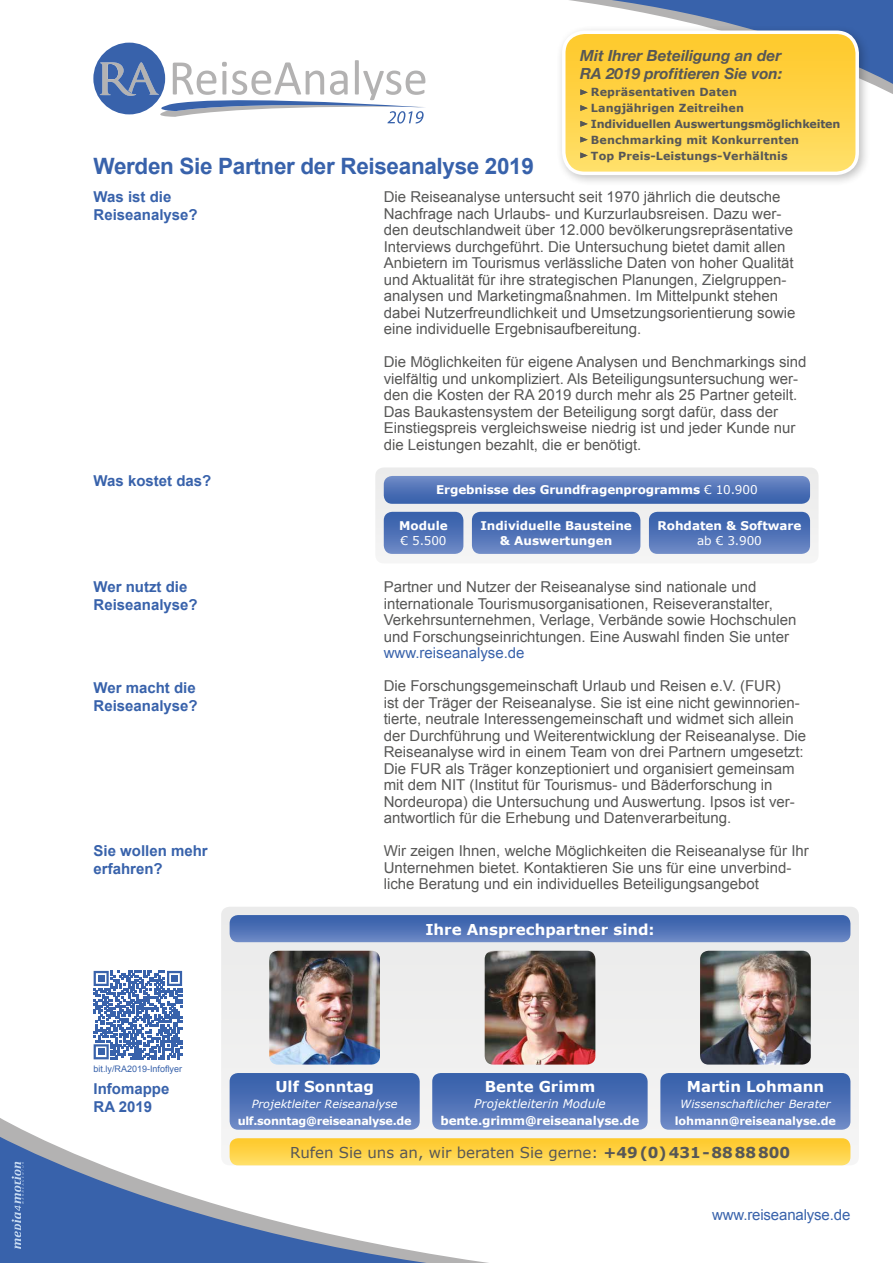
<style>
.page{position:relative;width:893px;height:1263px;background:#fff}
.page>*{position:absolute;margin:0;border:0;box-sizing:border-box;transform-origin:0 0}
.t1{font:700 22.5px "Arial";letter-spacing:-.015em;color:#3862ab}
.t2{font:italic 700 15.3px/18.1px "Helvetica Neue";color:#575756}
.t3{font:15px/16.5px "Arial";color:#575756}
.t4{font:700 15px/18px "Arial";color:#3862ab}
.t5{font:700 15px "Verdana";color:#fff}
.t6{font:15px "Verdana";color:#575756}
.t7{font:15px "Arial";letter-spacing:-.005em;color:#3862ab}
.t8{font:700 12px/14.4px "Verdana";letter-spacing:-.01em;color:#fff;text-align:center}
.t9{font:italic 12px "Verdana";color:#fff}
.t10{font:12px "Verdana";letter-spacing:-.01em;color:#fff}
.t11{font:italic 11.25px "Verdana";color:#fff}
.t12{font:700 11.25px "Verdana";letter-spacing:-.025em;color:#fff}
.t13{font:700 11.1px/15.8px "Verdana";letter-spacing:.01em;color:#575756}
.t14{font:9px "Arial";color:#3862ab}
.s1{font-weight:400}
.s2{font-weight:700}
</style>
<div class="page">
<svg style="left:0;top:1118px;width:671px;height:145px"></svg>
<svg style="left:12px;top:1162px;width:12px;height:87px"></svg>
<div style="left:221px;top:907px;width:638px;height:258px;background:#eee;border-radius:9px"></div>
<img style="left:485px;top:951px;width:110px;height:113px">
<svg style="left:432px;top:1073px;width:216px;height:57px;background:#5274b7"></svg>
<img style="left:700px;top:951px;width:111px;height:113px">
<svg style="left:660px;top:1073px;width:190px;height:57px;background:#5274b7"></svg>
<svg style="left:230px;top:1138px;width:620px;height:27px;background:#fed349"></svg>
<svg style="left:230px;top:915px;width:620px;height:27px;background:#5072b6"></svg>
<svg style="left:230px;top:1073px;width:190px;height:57px;background:#5174b7"></svg>
<img style="left:269px;top:951px;width:111px;height:113px">
<div style="left:375px;top:467px;width:444px;height:96px;background:#eee;border-radius:9px"></div>
<svg style="left:384px;top:476px;width:426px;height:28px;background:#5375b8"></svg>
<svg style="left:384px;top:512px;width:79px;height:42px;background:#5274b8"></svg>
<svg style="left:649px;top:512px;width:161px;height:42px;background:#5174b7"></svg>
<svg style="left:472px;top:512px;width:168px;height:42px;background:#5174b7"></svg>
<div style="left:556px;top:25px;width:315px;height:162px;background:#000;opacity:.25"></div>
<svg style="left:556px;top:0;width:337px;height:173px;background:#e1c975"></svg>
<svg style="left:93px;top:43px;width:333px;height:81px"></svg>
<svg style="left:94px;top:971px;width:88px;height:88px"></svg>
<div style="left:98px;top:975px;width:6px;height:7px;background:#3862ab"></div>
<div style="left:171px;top:975px;width:7px;height:7px;background:#3862ab"></div>
<div style="left:98px;top:1048px;width:6px;height:7px;background:#3862ab"></div>
<p class="t2" style="left:580px;top:46px;width:204px">Mit Ihrer Beteiligung an der<br>RA 2019 profitieren Sie von:</p>
<p class="t13" style="left:591px;top:84px;width:251px">Repräsentativen Daten<br>Langjährigen Zeitreihen<br>Individuellen Auswertungsmöglichkeiten<br>Benchmarking mit Konkurrenten<br>Top Preis-Leistungs-Verhältnis</p>
<h1 class="t1" style="left:94px;top:151px;width:442px">Werden Sie Partner der Reiseanalyse 2019</h1>
<p class="t4" style="left:94px;top:188px;width:106px">Was ist die<br>Reiseanalyse?</p>
<p class="t3" style="left:384px;top:189px;width:413px">Die Reiseanalyse untersucht seit 1970 jährlich die deutsche Nachfrage nach Urlaubs- und Kurzurlaubsreisen. Dazu wer&shy;den deutschlandweit über 12.000 bevölkerungsrepräsentative Interviews durchgeführt. Die Untersuchung bietet damit allen Anbietern im Tourismus verlässliche Daten von hoher Qualität und Aktualität für ihre strategischen Planungen, Zielgruppen&shy;analysen und Marketingmaßnahmen. Im Mittelpunkt stehen dabei Nutzerfreundlichkeit und Umsetzungsorientierung sowie eine individuelle Ergebnisaufbereitung.</p>
<p class="t3" style="left:384px;top:354px;width:424px">Die Möglichkeiten für eigene Analysen und Benchmarkings sind vielfältig und unkompliziert. Als Beteiligungsuntersuchung wer&shy;den die Kosten der RA 2019 durch mehr als 25 Partner geteilt.<br>Das Baukastensystem der Beteiligung sorgt dafür, dass der Einstiegspreis vergleichsweise niedrig ist und jeder Kunde nur die Leistungen bezahlt, die er benötigt.</p>
<p class="t4" style="left:94px;top:472px;width:119px">Was kostet das?</p>
<p class="t4" style="left:94px;top:578px;width:106px">Wer nutzt die<br>Reiseanalyse?</p>
<p class="t4" style="left:94px;top:679px;width:106px">Wer macht die<br>Reiseanalyse?</p>
<p class="t4" style="left:94px;top:842px;width:116px">Sie wollen mehr erfahren?</p>
<p class="t14" style="left:94px;top:1063px;width:90px">bit.ly/RA2019-Infoflyer</p>
<p class="t8" style="left:436px;top:482px;width:323px">Ergebnisse des Grundfragenprogramms <span class="s1">€ 10.900</span></p>
<p class="t8" style="left:399px;top:518px;width:50px">Module</p>
<p class="t10" style="left:401px;top:532px;width:48px">€ 5.500</p>
<p class="t8" style="left:657px;top:518px;width:146px">Rohdaten &amp; Software</p>
<p class="t10" style="left:697px;top:532px;width:66px">ab € 3.900</p>
<p class="t8" style="left:480px;top:518px;width:153px">Individuelle Bausteine &amp; Auswertungen</p>
<p class="t3" style="left:384px;top:579px;width:414px">Partner und Nutzer der Reiseanalyse sind nationale und internationale Tourismusorganisationen, Reiseveranstalter, Verkehrsunternehmen, Verlage, Verbände sowie Hochschulen und Forschungseinrichtungen. Eine Auswahl finden Sie unter</p>
<p class="t7" style="left:384px;top:643px;width:142px">www.reiseanalyse.de</p>
<p class="t3" style="left:384px;top:678px;width:424px">Die Forschungsgemeinschaft Urlaub und Reisen e.V. (FUR)<br>ist der Träger der Reiseanalyse. Sie ist eine nicht gewinnorien&shy;tierte, neutrale Interessengemeinschaft und widmet sich allein der Durchführung und Weiterentwicklung der Reiseanalyse. Die Reiseanalyse wird in einem Team von drei Partnern umgesetzt:<br>Die FUR als Träger konzeptioniert und organisiert gemeinsam mit dem NIT (Institut für Tourismus- und Bäderforschung in Nordeuropa) die Untersuchung und Auswertung. Ipsos ist ver&shy;antwortlich für die Erhebung und Datenverarbeitung.</p>
<p class="t3" style="left:384px;top:843px;width:427px">Wir zeigen Ihnen, welche Möglichkeiten die Reiseanalyse für Ihr<br>Unternehmen bietet. Kontaktieren Sie uns für eine unverbind&shy;liche Beratung und ein individuelles Beteiligungsangebot</p>
<p class="t5" style="left:425px;top:918px;width:231px">Ihre Ansprechpartner sind:</p>
<p class="t5" style="left:275px;top:1075px;width:100px">Ulf Sonntag</p>
<p class="t11" style="left:252px;top:1096px;width:147px">Projektleiter Reiseanalyse</p>
<p class="t12" style="left:238px;top:1112px;width:175px">ulf.sonntag@reiseanalyse.de</p>
<p class="t4" style="left:94px;top:1080px;width:77px">Infomappe<br>RA 2019</p>
<p class="t5" style="left:485px;top:1075px;width:112px">Bente Grimm</p>
<p class="t5" style="left:687px;top:1075px;width:139px">Martin Lohmann</p>
<p class="t11" style="left:680px;top:1096px;width:152px">Wissenschaftlicher Berater</p>
<p class="t12" style="left:675px;top:1112px;width:162px">lohmann@reiseanalyse.de</p>
<p class="t6" style="left:290px;top:1142px;width:501px">Rufen Sie uns an, wir beraten Sie gerne: <span class="s2">+49(0)431-8888800</span></p>
<p class="t9" style="left:474px;top:1095px;width:133px">Projektleiterin Module</p>
<p class="t8" style="left:441px;top:1113px;width:200px">bente.grimm@reiseanalyse.de</p>
<p class="t7" style="left:712px;top:1205px;width:140px">www.reiseanalyse.de</p>
</div>
